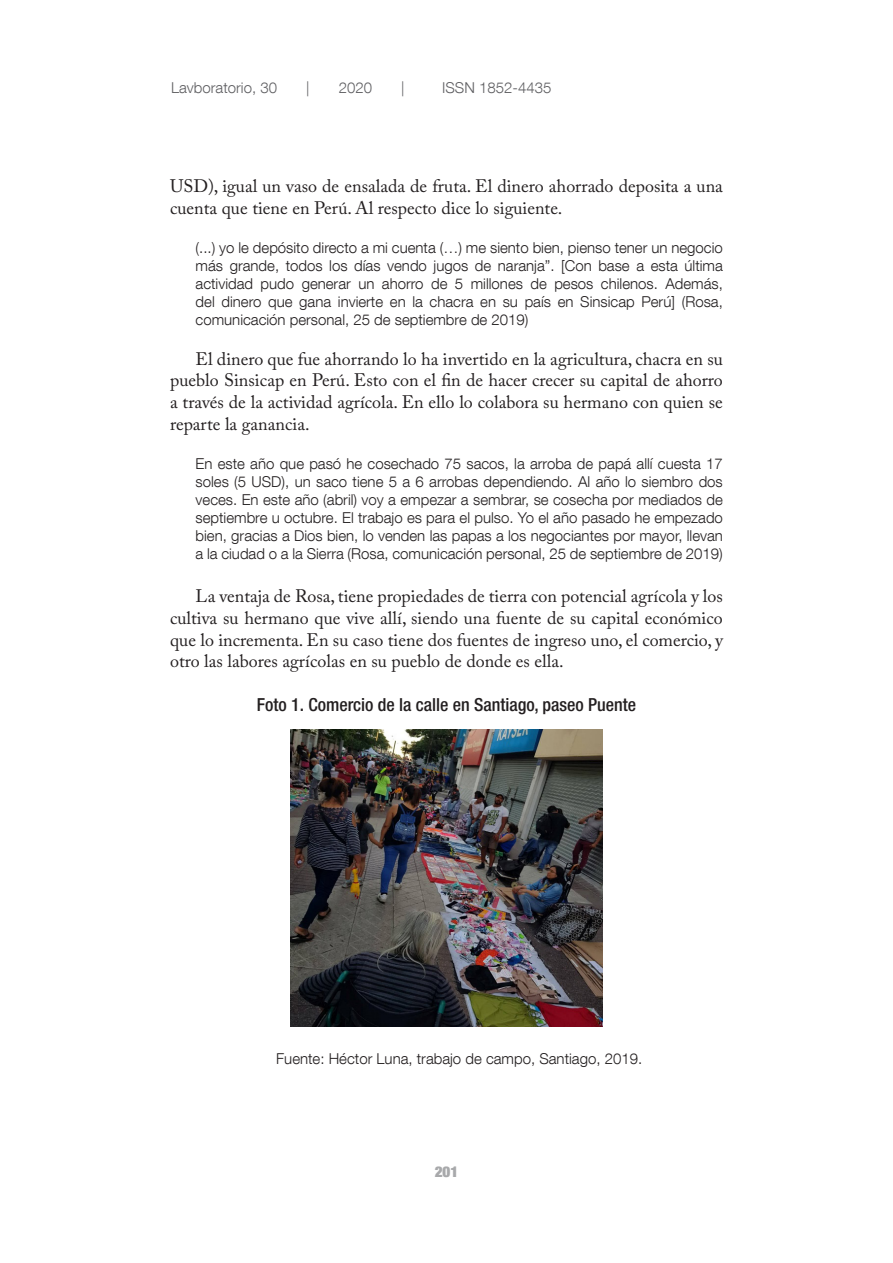
<style>
.page{position:relative;width:893px;height:1263px;background:#fff}
.page>*{position:absolute;margin:0;border:0;box-sizing:border-box;transform-origin:0 0}
.txt_Normal{font:18px/21.6px "Adobe Caslon Pro";color:#231f20;text-align:justify}
.titre_tableau_graf{font:500 condensed 18px "Helvetica Neue LT Com";color:#231f20}
.txt_Citation{font:300 15px/18px "Helvetica Neue LT Com";color:#231f20;text-align:justify}
.t1{font:300 15px "Helvetica Neue LT Com";color:#5f5f62}
.t2{font:900 condensed 15px "Helvetica Neue LT Com";color:#a8a9ab}
</style>
<div class="page">
<img style="left:291px;top:729px;width:311px;height:298px">
<p class="t1" style="left:171px;top:78px;width:107px">Lavboratorio, 30</p>
<p class="t1" style="left:306px;top:78px;width:5px">|</p>
<p class="t1" style="left:339px;top:78px;width:35px">2020</p>
<p class="t1" style="left:401px;top:78px;width:5px">|</p>
<p class="t1" style="left:442px;top:78px;width:111px">ISSN 1852-4435</p>
<p class="txt_Normal" style="left:170px;top:175px;width:554px">USD), igual un vaso de ensalada de fruta. El dinero ahorrado deposita a una cuenta que tiene en Perú. Al respecto dice lo siguiente.</p>
<p class="txt_Citation" style="left:196px;top:239px;width:529px">(...) yo le depósito directo a mi cuenta (…) me siento bien, pienso tener un negocio más grande, todos los días vendo jugos de naranja”. [Con base a esta última actividad pudo generar un ahorro de 5 millones de pesos chilenos. Además, del dinero que gana invierte en la chacra en su país en Sinsicap Perú] (Rosa, comunicación personal, 25 de septiembre de 2019)</p>
<p class="txt_Normal" style="left:170px;top:348px;width:554px;text-indent:26px">El dinero que fue ahorrando lo ha invertido en la agricultura, chacra en su pueblo Sinsicap en Perú. Esto con el fin de hacer crecer su capital de ahorro a través de la actividad agrícola. En ello lo colabora su hermano con quien se reparte la ganancia.</p>
<p class="txt_Citation" style="left:196px;top:455px;width:529px">En este año que pasó he cosechado 75 sacos, la arroba de papá allí cuesta 17 soles (5 USD), un saco tiene 5 a 6 arrobas dependiendo. Al año lo siembro dos veces. En este año (abril) voy a empezar a sembrar, se cosecha por mediados de septiembre u octubre. El trabajo es para el pulso. Yo el año pasado he empezado bien, gracias a Dios bien, lo venden las papas a los negociantes por mayor, llevan a la ciudad o a la Sierra (Rosa, comunicación personal, 25 de septiembre de 2019)</p>
<p class="txt_Normal" style="left:170px;top:585px;width:554px;text-indent:26px">La ventaja de Rosa, tiene propiedades de tierra con potencial agrícola y los cultiva su hermano que vive allí, siendo una fuente de su capital económico que lo incrementa. En su caso tiene dos fuentes de ingreso uno, el comercio, y otro las labores agrícolas en su pueblo de donde es ella.</p>
<p class="titre_tableau_graf" style="left:257px;top:693px;width:381px">Foto 1. Comercio de la calle en Santiago, paseo Puente</p>
<p class="txt_Citation" style="left:276px;top:1049px;width:367px">Fuente: Héctor Luna, trabajo de campo, Santiago, 2019.</p>
<p class="t2" style="left:435px;top:1162px;width:25px">201</p>
</div>
